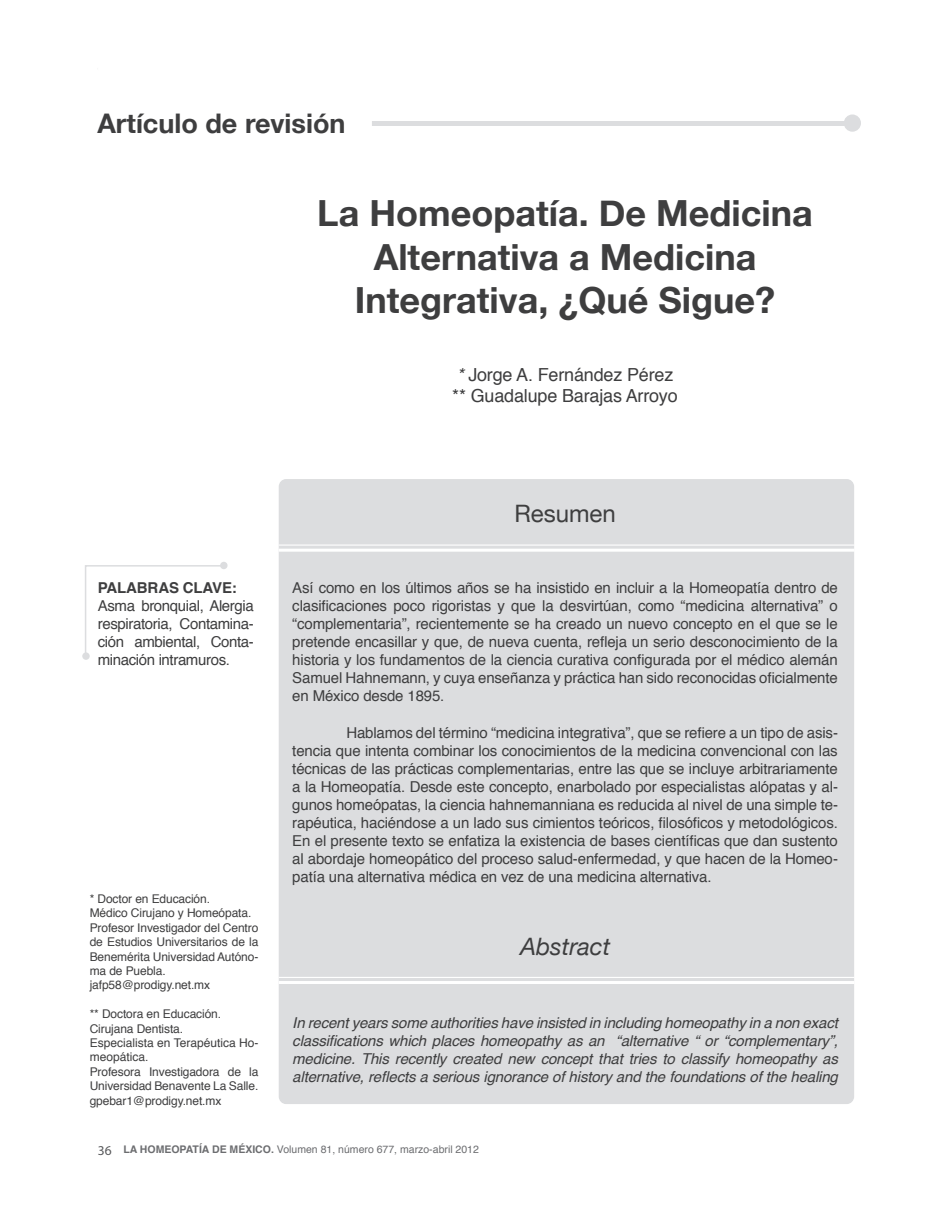
<style>
.page{position:relative;width:936px;height:1212px;background:#fff}
.page>*{position:absolute;margin:0;border:0;box-sizing:border-box;transform-origin:0 0}
.t1{font:700 36px/43.2px "Helvetica Neue";color:#3e3e3f;text-align:center}
.t2{font:700 27px "Helvetica Neue";color:#3e3e3f}
.t3{font:italic 24px "Helvetica Neue";color:#3e3e3f}
.t4{font:24px "Helvetica Neue";color:#3e3e3f}
.t5{font:18px "Helvetica";letter-spacing:-.01em;color:#3e3e3f}
.t6{font:15px/18px "Helvetica";letter-spacing:-.01em;color:#3e3e3f;text-align:justify}
.t7{font:italic 15px/18px "Helvetica";letter-spacing:-.01em;color:#3e3e3f;text-align:justify}
.t8{font:700 15px "Helvetica";letter-spacing:-.01em;color:#3e3e3f}
.t9{font:12px/14.4px "Helvetica";letter-spacing:-.01em;color:#3e3e3f}
.t10{font:10.5px "Helvetica";color:#6c6d70}
.s1{font-style:italic}
.s2{font-family:"Myriad Pro";font-size:13.5px;color:#57585a}
.s3{font-weight:700}
</style>
<div class="page">
<div style="left:279px;top:479px;width:575px;height:625px;background:#dcdddf;border-radius:7px"></div>
<hr style="left:279px;top:549px;width:575px;height:3px;background:#fff">
<hr style="left:279px;top:981px;width:575px;height:3px;background:#fff">
<hr style="left:279px;top:544px;width:575px;height:2px;background:#fff">
<hr style="left:279px;top:977px;width:575px;height:1px;background:#fff">
<hr style="left:360px;top:121px;width:485px;height:4px;background:#dcdddf">
<div style="left:843px;top:114px;width:17px;height:18px;background:#dcdddf;border-radius:50%"></div>
<div style="left:220px;top:562px;width:7px;height:7px;background:#dcdddf;border-radius:50%"></div>
<svg style="left:85px;top:565px;width:137px;height:87px"></svg>
<div style="left:82px;top:652px;width:8px;height:8px;background:#dcdddf;border-radius:50%"></div>
<div style="left:344px;top:114px;width:28px;height:22px;background:#fff"></div>
<p class="t2" style="left:97px;top:98px;width:249px">Artículo de revisión</p>
<p class="t1" style="left:317px;top:190px;width:497px">La Homeopatía. De Medicina<br>Alternativa a Medicina<br>Integrativa, ¿Qué Sigue?</p>
<p class="t5" style="left:456px;top:360px;width:218px"><span class="s1">*</span> Jorge A. Fernández Pérez</p>
<p class="t5" style="left:452px;top:382px;width:227px">** Guadalupe Barajas Arroyo</p>
<p class="t8" style="left:98px;top:575px;width:141px">PALABRAS CLAVE:</p>
<p class="t6" style="left:98px;top:597px;width:157px">Asma bronquial, Alergia respiratoria, Contamina&shy;ción ambiental, Conta&shy;minación intramuros.</p>
<p class="t9" style="left:90px;top:892px;width:122px">* Doctor en Educación.</p>
<p class="t9" style="left:90px;top:906px;width:163px">Médico Cirujano y Homeópata.</p>
<p class="t9" style="left:90px;top:921px;width:170px;text-align:justify">Profesor Investigador del Centro de Estudios Universitarios de la Benemérita Universidad Autóno&shy;ma de Puebla.</p>
<p class="t9" style="left:90px;top:978px;width:122px">jafp58@prodigy.net.mx</p>
<p class="t9" style="left:90px;top:1007px;width:133px">** Doctora en Educación.</p>
<p class="t9" style="left:90px;top:1021px;width:95px">Cirujana Dentista.</p>
<p class="t9" style="left:90px;top:1036px;width:170px">Especialista en Terapéutica Ho&shy;meopática.</p>
<p class="t9" style="left:90px;top:1065px;width:170px">Profesora Investigadora de la<br>Universidad Benavente La Salle.</p>
<p class="t9" style="left:90px;top:1093px;width:133px">gpebar1@prodigy.net.mx</p>
<p class="t4" style="left:514px;top:493px;width:103px">Resumen</p>
<p class="t6" style="left:292px;top:579px;width:547px">Así como en los últimos años se ha insistido en incluir a la Homeopatía dentro de clasificaciones poco rigoristas y que la desvirtúan, como “medicina alternativa” o “complementaria”, recientemente se ha creado un nuevo concepto en el que se le pretende encasillar y que, de nueva cuenta, refleja un serio desconocimiento de la historia y los fundamentos de la ciencia curativa configurada por el médico alemán Samuel Hahnemann, y cuya enseñanza y práctica han sido reconocidas oficialmente en México desde 1895.</p>
<p class="t6" style="left:292px;top:724px;width:547px;text-indent:54px">Hablamos del término “medicina integrativa”, que se refiere a un tipo de asis&shy;tencia que intenta combinar los conocimientos de la medicina convencional con las técnicas de las prácticas complementarias, entre las que se incluye arbitrariamente a la Homeopatía. Desde este concepto, enarbolado por especialistas alópatas y al&shy;gunos homeópatas, la ciencia hahnemanniana es reducida al nivel de una simple te&shy;rapéutica, haciéndose a un lado sus cimientos teóricos, filosóficos y metodológicos.<br>En el presente texto se enfatiza la existencia de bases científicas que dan sustento al abordaje homeopático del proceso salud-enfermedad, y que hacen de la Homeo&shy;patía una alternativa médica en vez de una medicina alternativa.</p>
<p class="t3" style="left:520px;top:926px;width:92px">Abstract</p>
<p class="t7" style="left:292px;top:1014px;width:547px">In recent years some authorities have insisted in including homeopathy in a non exact classifications which places homeopathy as an “alternative “ or “complementary”, medicine. This recently created new concept that tries to classify homeopathy as alternative, reflects a serious ignorance of history and the foundations of the healing</p>
<p class="t10" style="left:98px;top:1141px;width:382px"><span class="s2">36</span> <span class="s3">LA HOMEOPATÍA DE MÉXICO.</span> Volumen 81, número 677, marzo-abril 2012</p>
</div>
